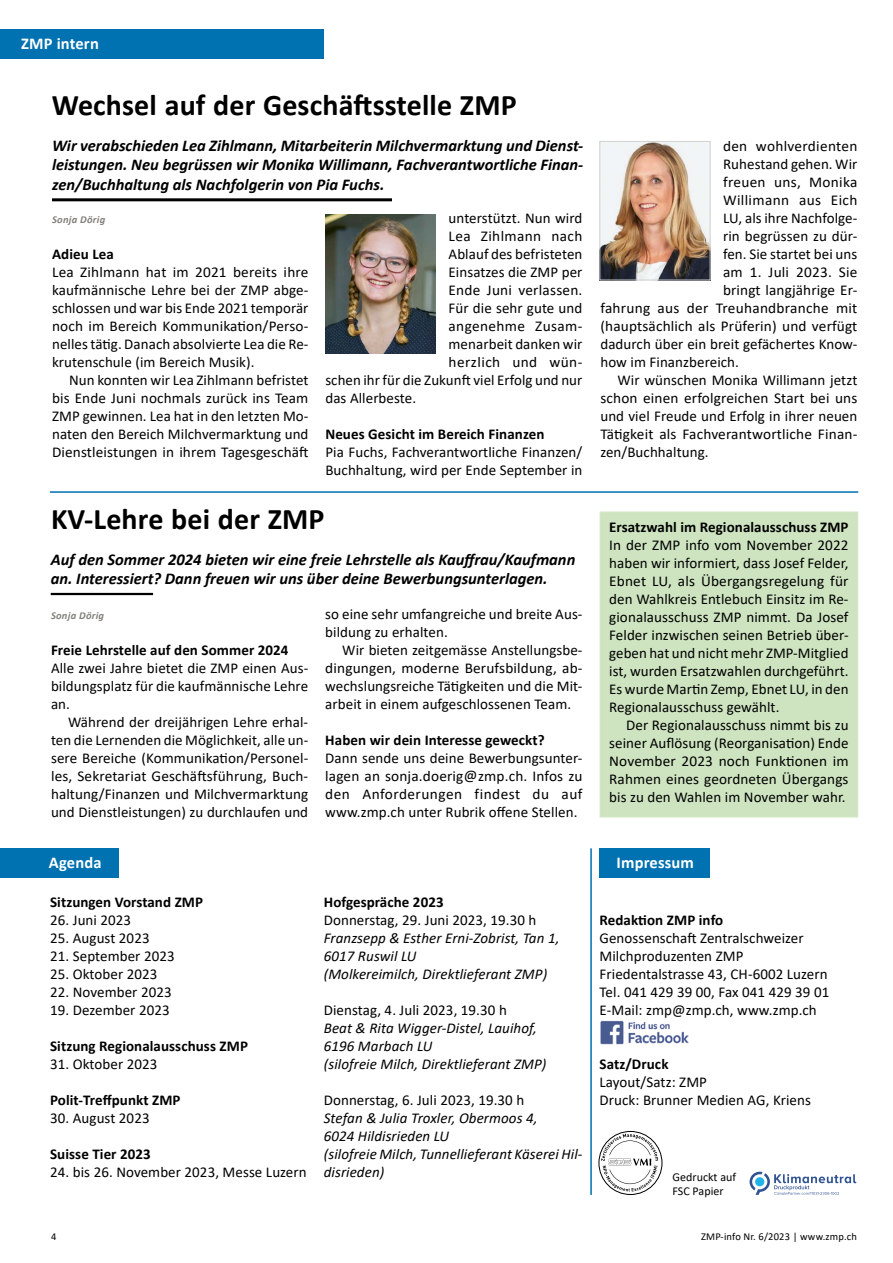
<style>
.page{position:relative;width:893px;height:1263px;background:#fff}
.page>*{position:absolute;margin:0;border:0;box-sizing:border-box;transform-origin:0 0}
.t1{font:700 30px "Calibri";letter-spacing:.005em;color:#000}
.t2{font:italic 700 16.5px/19.5px "Calibri";color:#000}
.t3{font:700 16.5px "Calibri";letter-spacing:.01em;color:#fff}
.t4{font:15px/18px "Calibri";letter-spacing:.005em;color:#000;text-align:justify}
.t5{font:italic 15px/18px "Calibri";letter-spacing:.005em;color:#000}
.t6{font:700 15px "Calibri";letter-spacing:.005em;color:#000}
.t7{font:15px "Calibri";letter-spacing:.025em;color:#000}
.t8{font:15px "Calibri";letter-spacing:.03em;color:#000}
.t9{font:12px/13.5px "Calibri";letter-spacing:.005em;color:#000}
.t10{font:10.5px "Calibri";letter-spacing:.015em;color:#000}
.t11{font:italic 700 10.5px "Calibri";letter-spacing:.025em;color:#81807a}
</style>
<div class="page">
<div style="left:0;top:848px;width:119px;height:30px;background:#0071b1"></div>
<div style="left:600px;top:848px;width:110px;height:30px;background:#0071b1"></div>
<svg style="left:599px;top:1131px;width:63px;height:63px"></svg>
<div style="left:599px;top:1131px;width:63px;height:64px;border:1px solid #000;border-radius:50%"></div>
<hr style="left:590px;top:848px;width:2px;height:347px;background:#0071b1">
<img style="left:600px;top:1021px;width:89px;height:24px">
<div style="left:0;top:29px;width:324px;height:30px;background:#0071b1"></div>
<hr style="left:50px;top:491px;width:808px;height:2px;background:#0071b1">
<hr style="left:51px;top:593px;width:102px;height:2px;background:#000">
<div style="left:600px;top:512px;width:258px;height:305px;background:#cee4c0"></div>
<div style="left:600px;top:511px;width:258px;height:306px;border:1px solid #d5e8c8"></div>
<hr style="left:52px;top:198px;width:340px;height:3px;background:#000">
<img style="left:326px;top:214px;width:110px;height:139px">
<img style="left:602px;top:143px;width:106px;height:135px">
<div style="left:600px;top:141px;width:110px;height:139px;border:1px solid #d1d1cf"></div>
<svg style="left:750px;top:1172px;width:106px;height:23px"></svg>
<p class="t3" style="left:21px;top:32px;width:79px">ZMP intern</p>
<h1 class="t1" style="left:52px;top:84px;width:466px">Wechsel auf der Geschäftsstelle ZMP</h1>
<p class="t2" style="left:52px;top:135px;width:533px;text-align:justify">Wir verabschieden Lea Zihlmann, Mitarbeiterin Milchvermarktung und Dienst&shy;leistungen. Neu begrüssen wir Monika Willimann, Fachverantwortliche Finan&shy;zen/Buchhaltung als Nachfolgerin von Pia Fuchs.</p>
<p class="t11" style="left:52px;top:212px;width:55px">Sonja Dörig</p>
<p class="t6" style="left:52px;top:243px;width:63px">Adieu Lea</p>
<p class="t4" style="left:52px;top:262px;width:258px">Lea Zihlmann hat im 2021 bereits ihre kaufmännische Lehre bei der ZMP abge&shy;schlossen und war bis Ende 2021 temporär noch im Bereich Kommunikation/Perso&shy;nelles tätig. Danach absolvierte Lea die Re&shy;krutenschule (im Bereich Musik).</p>
<p class="t4" style="left:52px;top:370px;width:258px;text-indent:17px">Nun konnten wir Lea Zihlmann befristet bis Ende Juni nochmals zurück ins Team ZMP gewinnen. Lea hat in den letzten Mo&shy;naten den Bereich Milchvermarktung und Dienstleistungen in ihrem Tagesgeschäft</p>
<p class="t4" style="left:449px;top:208px;width:135px">unterstützt. Nun wird</p>
<p class="t7" style="left:449px;top:225px;width:135px">Lea Zihlmann nach</p>
<p class="t4" style="left:449px;top:244px;width:135px">Ablauf des befristeten</p>
<p class="t4" style="left:449px;top:262px;width:135px">Einsatzes die ZMP per</p>
<p class="t4" style="left:449px;top:280px;width:135px">Ende Juni verlassen.</p>
<p class="t4" style="left:449px;top:298px;width:135px">Für die sehr gute und</p>
<p class="t7" style="left:449px;top:315px;width:135px">angenehme Zusam-</p>
<p class="t4" style="left:449px;top:334px;width:135px">menarbeit danken wir</p>
<p class="t8" style="left:449px;top:351px;width:135px">herzlich und wün-</p>
<p class="t4" style="left:325px;top:370px;width:258px">schen ihr für die Zukunft viel Erfolg und nur</p>
<p class="t4" style="left:325px;top:388px;width:92px">das Allerbeste.</p>
<p class="t6" style="left:325px;top:423px;width:221px">Neues Gesicht im Bereich Finanzen</p>
<p class="t4" style="left:325px;top:442px;width:258px">Pia Fuchs, Fachverantwortliche Finanzen/<br>Buchhaltung, wird per Ende September in</p>
<h1 class="t1" style="left:51px;top:498px;width:275px">KV-Lehre bei der ZMP</h1>
<p class="t2" style="left:51px;top:549px;width:526px">Auf den Sommer 2024 bieten wir eine freie Lehrstelle als Kauffrau/Kaufmann an. Interessiert? Dann freuen wir uns über deine Bewerbungsunterlagen.</p>
<p class="t11" style="left:51px;top:608px;width:55px">Sonja Dörig</p>
<p class="t6" style="left:51px;top:639px;width:239px">Freie Lehrstelle auf den Sommer 2024</p>
<p class="t4" style="left:51px;top:658px;width:259px">Alle zwei Jahre bietet die ZMP einen Aus&shy;bildungsplatz für die kaufmännische Lehre an.</p>
<p class="t4" style="left:51px;top:712px;width:259px;text-indent:17px">Während der dreijährigen Lehre erhal&shy;ten die Lernenden die Möglichkeit, alle un&shy;sere Bereiche (Kommunikation/Personel&shy;les, Sekretariat Geschäftsführung, Buch&shy;haltung/Finanzen und Milchvermarktung und Dienstleistungen) zu durchlaufen und</p>
<p class="t4" style="left:325px;top:604px;width:259px">so eine sehr umfangreiche und breite Aus&shy;bildung zu erhalten.</p>
<p class="t4" style="left:325px;top:640px;width:259px;text-indent:17px">Wir bieten zeitgemässe Anstellungsbe&shy;dingungen, moderne Berufsbildung, ab&shy;wechslungsreiche Tätigkeiten und die Mit&shy;arbeit in einem aufgeschlossenen Team.</p>
<p class="t6" style="left:325px;top:729px;width:221px">Haben wir dein Interesse geweckt?</p>
<p class="t4" style="left:325px;top:748px;width:259px">Dann sende uns deine Bewerbungsunter&shy;lagen an sonja.doerig@zmp.ch. Infos zu den Anforderungen findest du auf www.zmp.ch unter Rubrik offene Stellen.</p>
<p class="t4" style="left:723px;top:136px;width:136px">den wohlverdienten</p>
<p class="t4" style="left:723px;top:154px;width:136px">Ruhestand gehen. Wir</p>
<p class="t4" style="left:723px;top:172px;width:136px">freuen uns, Monika</p>
<p class="t7" style="left:723px;top:189px;width:136px">Willimann aus Eich</p>
<p class="t4" style="left:723px;top:208px;width:136px">LU, als ihre Nachfolge-</p>
<p class="t4" style="left:723px;top:226px;width:136px">rin begrüssen zu dür-</p>
<p class="t4" style="left:723px;top:244px;width:136px">fen. Sie startet bei uns</p>
<p class="t4" style="left:723px;top:262px;width:136px">am 1. Juli 2023. Sie</p>
<p class="t4" style="left:723px;top:280px;width:136px">bringt langjährige Er-</p>
<p class="t4" style="left:600px;top:298px;width:259px">fahrung aus der Treuhandbranche mit</p>
<p class="t4" style="left:600px;top:316px;width:259px">(hauptsächlich als Prüferin) und verfügt</p>
<p class="t4" style="left:600px;top:334px;width:258px">dadurch über ein breit gefächertes Know-</p>
<p class="t4" style="left:600px;top:352px;width:140px">how im Finanzbereich.</p>
<p class="t4" style="left:617px;top:370px;width:241px">Wir wünschen Monika Willimann jetzt</p>
<p class="t4" style="left:600px;top:388px;width:259px">schon einen erfolgreichen Start bei uns</p>
<p class="t4" style="left:600px;top:406px;width:258px">und viel Freude und Erfolg in ihrer neuen</p>
<p class="t4" style="left:600px;top:424px;width:259px">Tätigkeit als Fachverantwortliche Finan-</p>
<p class="t4" style="left:600px;top:442px;width:110px">zen/Buchhaltung.</p>
<p class="t6" style="left:609px;top:517px;width:241px">Ersatzwahl im Regionalausschuss ZMP</p>
<p class="t4" style="left:609px;top:536px;width:241px">In der ZMP info vom November 2022 haben wir informiert, dass Josef Felder, Ebnet LU, als Übergangsregelung für den Wahlkreis Entlebuch Einsitz im Re&shy;gionalausschuss ZMP nimmt. Da Josef Felder inzwischen seinen Betrieb über&shy;geben hat und nicht mehr ZMP-Mitglied ist, wurden Ersatzwahlen durchgeführt.<br>Es wurde Martin Zemp, Ebnet LU, in den Regionalausschuss gewählt.</p>
<p class="t4" style="left:609px;top:716px;width:241px;text-indent:17px">Der Regionalausschuss nimmt bis zu seiner Auflösung (Reorganisation) Ende November 2023 noch Funktionen im Rahmen eines geordneten Übergangs bis zu den Wahlen im November wahr.</p>
<p class="t3" style="left:49px;top:851px;width:54px">Agenda</p>
<p class="t3" style="left:617px;top:851px;width:79px">Impressum</p>
<p class="t6" style="left:50px;top:891px;width:154px">Sitzungen Vorstand ZMP</p>
<p class="t4" style="left:50px;top:910px;width:83px">26. Juni 2023</p>
<p class="t4" style="left:50px;top:928px;width:101px">25. August 2023</p>
<p class="t4" style="left:50px;top:946px;width:126px">21. September 2023</p>
<p class="t4" style="left:50px;top:964px;width:109px">25. Oktober 2023</p>
<p class="t4" style="left:50px;top:982px;width:123px">22. November 2023</p>
<p class="t4" style="left:50px;top:1000px;width:121px">19. Dezember 2023</p>
<p class="t6" style="left:50px;top:1035px;width:199px">Sitzung Regionalausschuss ZMP</p>
<p class="t4" style="left:50px;top:1054px;width:109px">31. Oktober 2023</p>
<p class="t6" style="left:50px;top:1089px;width:132px">Polit-Treffpunkt ZMP</p>
<p class="t4" style="left:50px;top:1108px;width:101px">30. August 2023</p>
<p class="t6" style="left:50px;top:1143px;width:102px">Suisse Tier 2023</p>
<p class="t4" style="left:50px;top:1162px;width:258px">24. bis 26. November 2023, Messe Luzern</p>
<p class="t6" style="left:324px;top:891px;width:121px">Hofgespräche 2023</p>
<p class="t4" style="left:324px;top:910px;width:214px">Donnerstag, 29. Juni 2023, 19.30 h</p>
<p class="t5" style="left:324px;top:928px;width:237px">Franzsepp &amp; Esther Erni-Zobrist, Tan 1,<br>6017 Ruswil LU<br>(Molkereimilch, Direktlieferant ZMP)</p>
<p class="t4" style="left:324px;top:1000px;width:185px">Dienstag, 4. Juli 2023, 19.30 h</p>
<p class="t5" style="left:324px;top:1018px;width:224px">Beat &amp; Rita Wigger-Distel, Lauihof,<br>6196 Marbach LU<br>(silofreie Milch, Direktlieferant ZMP)</p>
<p class="t4" style="left:324px;top:1090px;width:202px">Donnerstag, 6. Juli 2023, 19.30 h</p>
<p class="t5" style="left:324px;top:1108px;width:260px">Stefan &amp; Julia Troxler, Obermoos 4,<br>6024 Hildisrieden LU<br>(silofreie Milch, Tunnellieferant Käserei Hil&shy;disrieden)</p>
<p class="t6" style="left:600px;top:909px;width:125px">Redaktion ZMP info</p>
<p class="t4" style="left:600px;top:928px;width:231px;text-align:left">Genossenschaft Zentralschweizer<br>Milchproduzenten ZMP<br>Friedentalstrasse 43, CH-6002 Luzern<br>Tel. 041 429 39 00, Fax 041 429 39 01<br>E-Mail: zmp@zmp.ch, www.zmp.ch</p>
<p class="t6" style="left:600px;top:1053px;width:70px">Satz/Druck</p>
<p class="t4" style="left:600px;top:1072px;width:213px">Layout/Satz: ZMP<br>Druck: Brunner Medien AG, Kriens</p>
<p class="t9" style="left:672px;top:1170px;width:65px">Gedruckt auf<br>FSC Papier</p>
<p class="t10" style="left:51px;top:1229px;width:7px">4</p>
<p class="t10" style="left:701px;top:1229px;width:157px">ZMP-info Nr. 6/2023 | www.zmp.ch</p>
</div>
